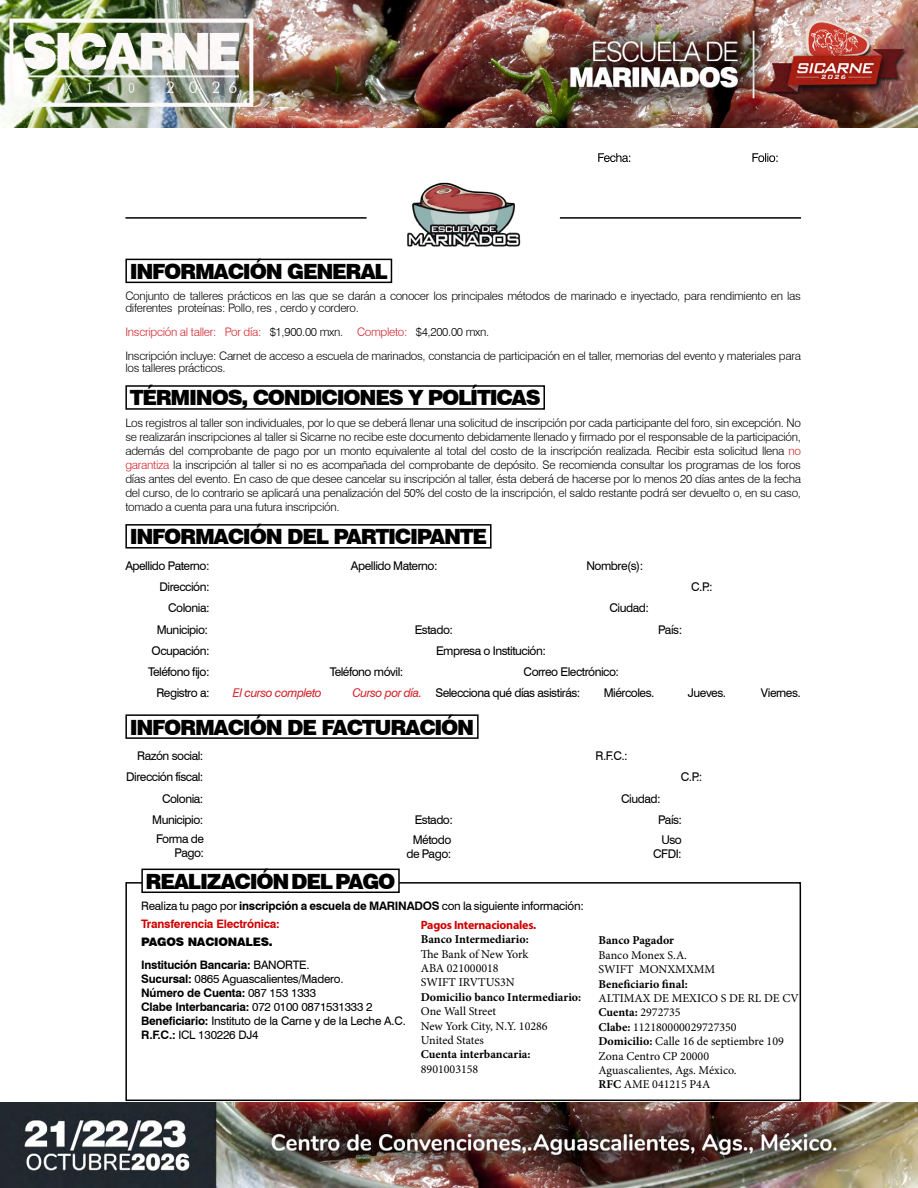
<style>
.page{position:relative;width:918px;height:1188px;background:#fff}
.page>*{position:absolute;margin:0;border:0;box-sizing:border-box;transform-origin:0 0}
.t1{font:900 21px "Swiss 721 BT";letter-spacing:-.06em;color:#000}
.t2{font:12px/14.4px "Swiss 721 BT";letter-spacing:-.04em;color:#000;text-align:right}
.t3{font:12px/14.4px "Minion Pro";color:#000}
.t4{font:700 12px "Minion Pro";color:#000}
.t5{font:700 12px "Myriad Pro";letter-spacing:-.02em;color:#d00000}
.t6{font:italic 12px "Swiss 721 BT";letter-spacing:-.04em;color:#d2232a}
.t7{font:300 11.7px/14.1px "Swiss 721 BT";letter-spacing:-.025em;color:#000}
.t8{font:11.7px/14.1px "Swiss 721 BT";letter-spacing:-.02em;color:#000}
.t9{font:700 11.7px/23.1px "Swiss 721 BT";letter-spacing:-.02em;color:#000}
.t10{font:700 11.7px "Swiss 721 BT";letter-spacing:-.02em;color:#d00000}
.t11{font:900 11.7px "Swiss 721 BT";letter-spacing:-.02em;color:#000}
.s1{color:#d2232a}
.s2{font-style:italic;color:#d2232a}
.s3{font-weight:700}
.s4{font-weight:900}
.s5{font-weight:400}
</style>
<div class="page">
<div style="left:125px;top:882px;width:676px;height:219px;border:2px solid #000"></div>
<img style="left:0;top:0;width:918px;height:128px">
<img style="left:0;top:1103px;width:918px;height:85px">
<div style="left:125px;top:259px;width:267px;height:24px;border:2px solid #000"></div>
<div style="left:125px;top:385px;width:420px;height:25px;border:2px solid #000"></div>
<div style="left:125px;top:524px;width:367px;height:25px;border:2px solid #000"></div>
<div style="left:125px;top:714px;width:354px;height:25px;border:2px solid #000"></div>
<div style="left:142px;top:869px;width:257px;height:23px;background:#fff"></div>
<div style="left:141px;top:869px;width:259px;height:24px;border:2px solid #000"></div>
<svg style="left:752px;top:153px;width:26px;height:9px"></svg>
<svg style="left:598px;top:153px;width:32px;height:9px"></svg>
<img style="left:407px;top:182px;width:114px;height:65px">
<hr style="left:125px;top:217px;width:242px;height:2px;background:#000">
<hr style="left:560px;top:217px;width:241px;height:2px;background:#000">
<h1 class="t1" style="left:130px;top:259px;width:260px">INFORMACIÓN GENERAL</h1>
<p class="t7" style="left:125px;top:290px;width:677px;line-height:12px">Conjunto de talleres prácticos en las que se darán a conocer los principales métodos de marinado e inyectado, para rendimiento en las diferentes proteínas: Pollo, res , cerdo y cordero.</p>
<p class="t7" style="left:125px;top:320px;width:677px;line-height:24px"><span class="s1">Inscripción al taller: Por día:</span> $1,900.00 mxn. <span class="s1">Completo:</span> $4,200.00 mxn.<br>Inscripción incluye: Carnet de acceso a escuela de marinados, constancia de participación en el taller, memorias del evento y materiales para</p>
<p class="t7" style="left:125px;top:361px;width:102px">los talleres prácticos.</p>
<h1 class="t1" style="left:130px;top:385px;width:140px">TÉRMINOS, CON</h1>
<h1 class="t1" style="left:300px;top:385px;width:60px">DICIONE</h1>
<h1 class="t1" style="left:389px;top:385px;width:154px">S Y POLÍTICAS</h1>
<p class="t7" style="left:125px;top:416px;width:677px;text-align:justify">Los registros al taller son individuales, por lo que se deberá llenar una solicitud de inscripción por cada participante del foro, sin excepción. No se realizarán inscripciones al taller si Sicarne no recibe este documento debidamente llenado y firmado por el responsable de la participación, además del comprobante de pago por un monto equivalente al total del costo de la inscripción realizada. Recibir esta solicitud llena <span class="s1">no garantiza</span> la inscripción al taller si no es acompañada del comprobante de depósito. Se recomienda consultar los programas de los foros días antes del evento. En caso de que desee cancelar su inscripción al taller, ésta deberá de hacerse por lo menos 20 días antes de la fecha del curso, de lo contrario se aplicará una penalización del 50% del costo de la inscripción, el saldo restante podrá ser devuelto o, en su caso, tomado a cuenta para una futura inscripción.</p>
<h1 class="t1" style="left:130px;top:524px;width:359px">INFORMACIÓN DEL PARTICIPANTE</h1>
<p class="t2" style="left:125px;top:558px;width:86px">Apellido Paterno:</p>
<p class="t2" style="left:351px;top:558px;width:88px">Apellido Materno:</p>
<p class="t2" style="left:586px;top:558px;width:58px">Nombre(s):</p>
<p class="t2" style="left:160px;top:579px;width:52px">Dirección:</p>
<p class="t2" style="left:691px;top:579px;width:23px">C.P.:</p>
<p class="t2" style="left:610px;top:600px;width:41px">Ciudad:</p>
<p class="t2" style="left:157px;top:597px;width:54px;line-height:21.3px">Colonia:<br>Municipio:</p>
<p class="t2" style="left:415px;top:622px;width:40px">Estado:</p>
<p class="t2" style="left:658px;top:622px;width:26px">País:</p>
<p class="t2" style="left:152px;top:643px;width:60px">Ocupación:</p>
<p class="t2" style="left:148px;top:664px;width:63px">Teléfono fijo:</p>
<p class="t2" style="left:330px;top:664px;width:75px">Teléfono móvil:</p>
<p class="t2" style="left:436px;top:643px;width:112px">Empresa o Institución:</p>
<p class="t2" style="left:524px;top:664px;width:97px">Correo Electrónico:</p>
<p class="t2" style="left:156px;top:685px;width:55px">Registro a:</p>
<p class="t6" style="left:233px;top:685px;width:90px">El curso completo</p>
<p class="t2" style="left:353px;top:685px;width:229px"><span class="s2">Curso por día.</span> Selecciona qué días asistirás:</p>
<p class="t2" style="left:604px;top:685px;width:52px">Miércoles.</p>
<p class="t2" style="left:688px;top:685px;width:40px">Jueves.</p>
<p class="t2" style="left:761px;top:685px;width:41px">Viernes.</p>
<h1 class="t1" style="left:130px;top:714px;width:346px">INFORMACIÓN DE FACTURACIÓN</h1>
<p class="t2" style="left:126px;top:744px;width:79px;line-height:21.5px">Razón social:<br>Dirección físcal:</p>
<p class="t2" style="left:596px;top:748px;width:34px">R.F.C.:</p>
<p class="t2" style="left:681px;top:769px;width:23px">C.P.:</p>
<p class="t2" style="left:162px;top:791px;width:43px">Colonia:</p>
<p class="t2" style="left:621px;top:791px;width:41px">Ciudad:</p>
<p class="t2" style="left:415px;top:812px;width:40px">Estado:</p>
<p class="t2" style="left:658px;top:812px;width:26px">País:</p>
<p class="t2" style="left:152px;top:812px;width:53px">Municipio:</p>
<p class="t2" style="left:156px;top:831px;width:50px">Forma de<br>Pago:</p>
<p class="t2" style="left:406px;top:832px;width:47px;text-align:center">Método de Pago:</p>
<p class="t2" style="left:653px;top:832px;width:30px">Uso<br>CFDI:</p>
<h1 class="t1" style="left:146px;top:869px;width:251px">REALIZACIÓN DEL PAGO</h1>
<p class="t8" style="left:141px;top:899px;width:444px">Realiza tu pago por <span class="s3">inscripción a escuela de MARINADOS</span> con la siguiente información:</p>
<p class="t11" style="left:141px;top:934px;width:57px">PAGOS NAC</p>
<p class="t11" style="left:214px;top:934px;width:14px">IONALE</p>
<p class="t10" style="left:141px;top:916px;width:140px">Transferencia Electrónica:</p>
<p class="t5" style="left:421px;top:917px;width:117px">Pagos Internacionales.</p>
<p class="t4" style="left:421px;top:931px;width:109px">Banco Intermediario:</p>
<p class="t3" style="left:421px;top:947px;width:109px">The Bank of New York<br>ABA 021000018<br>SWIFT IRVTUS3N</p>
<p class="t4" style="left:421px;top:989px;width:162px">Domicilio banco Intermediario:</p>
<p class="t3" style="left:421px;top:1004px;width:128px">One Wall Street<br>New York City, N.Y. 10286<br>United States</p>
<p class="t4" style="left:421px;top:1046px;width:111px">Cuenta interbancaria:</p>
<p class="t3" style="left:421px;top:1062px;width:59px">8901003158</p>
<p class="t9" style="left:141px;top:930px;width:170px;text-indent:120px"><span class="s4">S.<br></span>Institución Bancaria: <span class="s5">BANORTE.</span></p>
<p class="t8" style="left:141px;top:971px;width:266px"><span class="s3">Sucursal:</span> 0865 Aguascalientes/Madero.<br><span class="s3">Número de Cuenta:</span> 087 153 1333<br><span class="s3">Clabe Interbancaria:</span> 072 0100 0871531333 2<br><span class="s3">Beneficiario:</span> Instituto de la Carne y de la Leche A.C.<br><span class="s3">R.F.C.:</span> ICL 130226 DJ4</p>
<p class="t4" style="left:598px;top:932px;width:77px">Banco Pagador</p>
<p class="t3" style="left:598px;top:948px;width:118px">Banco Monex S.A.<br>SWIFT MONXMXMM</p>
<p class="t4" style="left:598px;top:975px;width:91px">Beneficiario final:</p>
<p class="t3" style="left:598px;top:991px;width:202px">ALTIMAX DE MEXICO S DE RL DE CV<br><span class="s3">Cuenta:</span> 2972735<br><span class="s3">Clabe:</span> 112180000029727350<br><span class="s3">Domicilio:</span> Calle 16 de septiembre 109<br>Zona Centro CP 20000<br>Aguascalientes, Ags. México.<br><span class="s3">RFC</span> AME 041215 P4A</p>
</div>
